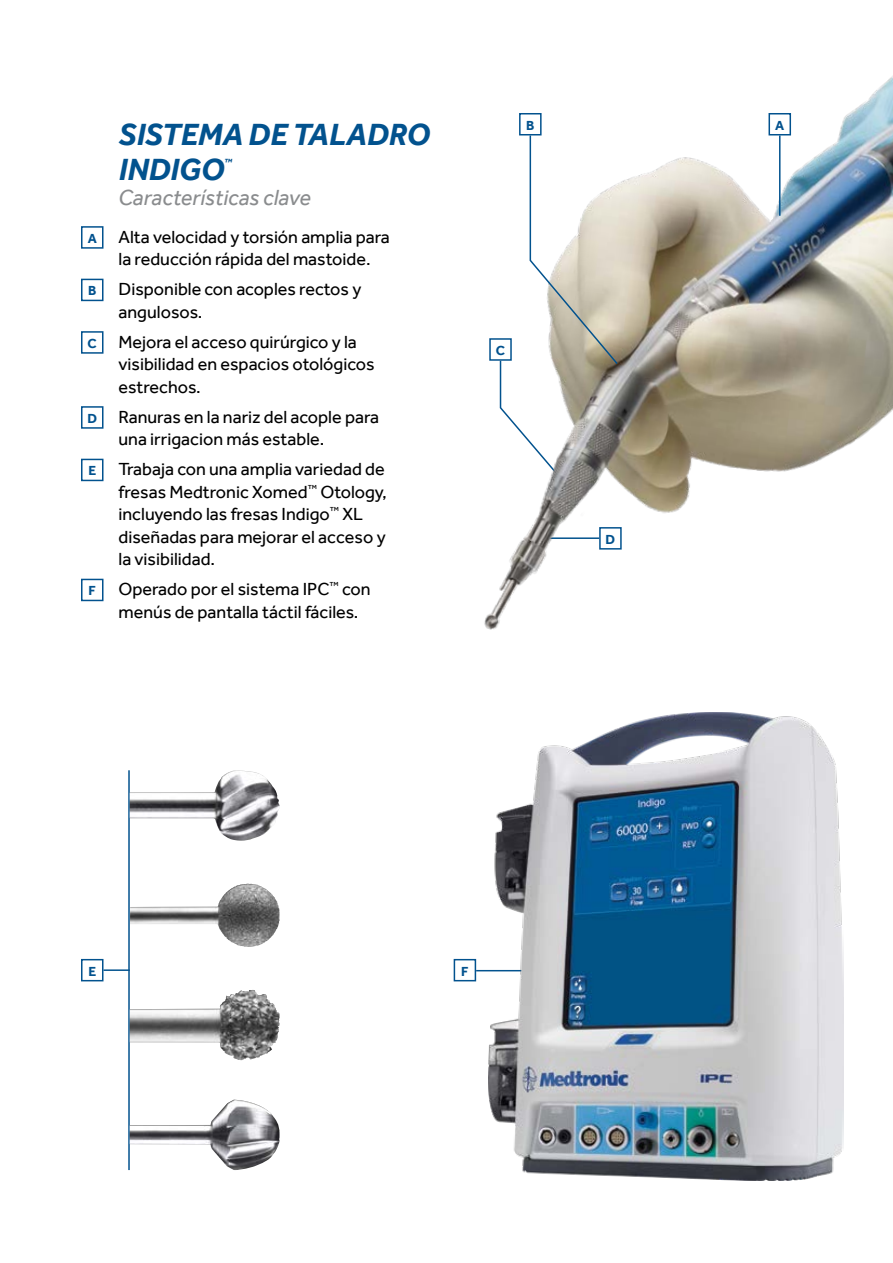
<style>
.page{position:relative;width:893px;height:1263px;background:#fff}
.page>*{position:absolute;margin:0;border:0;box-sizing:border-box;transform-origin:0 0}
.t1{font:italic 700 31.5px/34.5px "Effra";color:#02528e}
.t2{font:italic 22.5px "Effra";color:#8a8c8e}
.t3{font:18px/22.5px "Effra";color:#000}
.t4{font:700 13.5px "Effra";color:#02528e}
.t5{font:italic 700 9.15px "Effra";color:#02528e}
.s1{font-weight:700;font-size:13.5px;color:#02528e}
</style>
<div class="page">
<hr style="left:476px;top:970px;width:50px;height:1px;background:#02528e">
<div style="left:454px;top:959px;width:22px;height:22px;border:2px solid #02528e"></div>
<img style="left:488px;top:712px;width:355px;height:468px">
<div style="left:81px;top:959px;width:23px;height:22px;border:2px solid #02528e"></div>
<hr style="left:103px;top:969px;width:27px;height:2px;background:#02528e">
<hr style="left:128px;top:770px;width:2px;height:400px;background:#02528e">
<img style="left:484px;top:76px;width:409px;height:554px">
<div style="left:519px;top:113px;width:23px;height:22px;border:2px solid #02528e"></div>
<svg style="left:499px;top:134px;width:120px;height:344px"></svg>
<hr style="left:779px;top:135px;width:1px;height:81px;background:#02528e">
<div style="left:768px;top:113px;width:23px;height:22px;border:2px solid #02528e"></div>
<div style="left:81px;top:226px;width:23px;height:23px;border:2px solid #02528e"></div>
<div style="left:81px;top:279px;width:23px;height:22px;border:2px solid #02528e"></div>
<div style="left:81px;top:331px;width:23px;height:23px;border:2px solid #02528e"></div>
<div style="left:81px;top:406px;width:23px;height:23px;border:2px solid #02528e"></div>
<div style="left:81px;top:459px;width:23px;height:22px;border:2px solid #02528e"></div>
<div style="left:81px;top:579px;width:23px;height:22px;border:2px solid #02528e"></div>
<img style="left:130px;top:770px;width:149px;height:71px">
<img style="left:130px;top:884px;width:126px;height:63px">
<img style="left:130px;top:990px;width:149px;height:70px">
<img style="left:130px;top:1100px;width:150px;height:70px">
<h1 class="t1" style="left:118px;top:117px;width:313px">SISTEMA DE TALADRO<br>INDIGO</h1>
<p class="t5" style="left:224px;top:156px;width:9px">™</p>
<p class="t2" style="left:118px;top:185px;width:194px">Características clave</p>
<p class="t3" style="left:118px;top:225px;width:273px;text-indent:-31px"><span class="s1">A</span> Alta velocidad y torsión amplia para la reducción rápida del mastoide.</p>
<p class="t3" style="left:118px;top:278px;width:244px;text-indent:-30px"><span class="s1">B</span> Disponible con acoples rectos y angulosos.</p>
<p class="t3" style="left:118px;top:330px;width:258px;text-indent:-31px"><span class="s1">C</span> Mejora el acceso quirúrgico y la visibilidad en espacios otológicos estrechos.</p>
<p class="t3" style="left:118px;top:405px;width:262px;text-indent:-31px"><span class="s1">D</span> Ranuras en la nariz del acople para una irrigacion más estable.</p>
<p class="t3" style="left:118px;top:458px;width:270px;text-indent:-30px"><span class="s1">E</span> Trabaja con una amplia variedad de fresas Medtronic Xomed<sup>™</sup> Otology, incluyendo las fresas Indigo<sup>™</sup> XL diseñadas para mejorar el acceso y la visibilidad.</p>
<p class="t4" style="left:89px;top:583px;width:9px">F</p>
<p class="t3" style="left:118px;top:578px;width:254px">Operado por el sistema IPC<sup>™</sup> con menús de pantalla táctil fáciles.</p>
<p class="t4" style="left:526px;top:117px;width:10px">B</p>
<p class="t4" style="left:775px;top:117px;width:11px">A</p>
<p class="t4" style="left:496px;top:342px;width:11px">C</p>
<p class="t4" style="left:606px;top:531px;width:11px">D</p>
<p class="t4" style="left:88px;top:963px;width:9px">E</p>
<p class="t4" style="left:461px;top:963px;width:9px">F</p>
</div>
